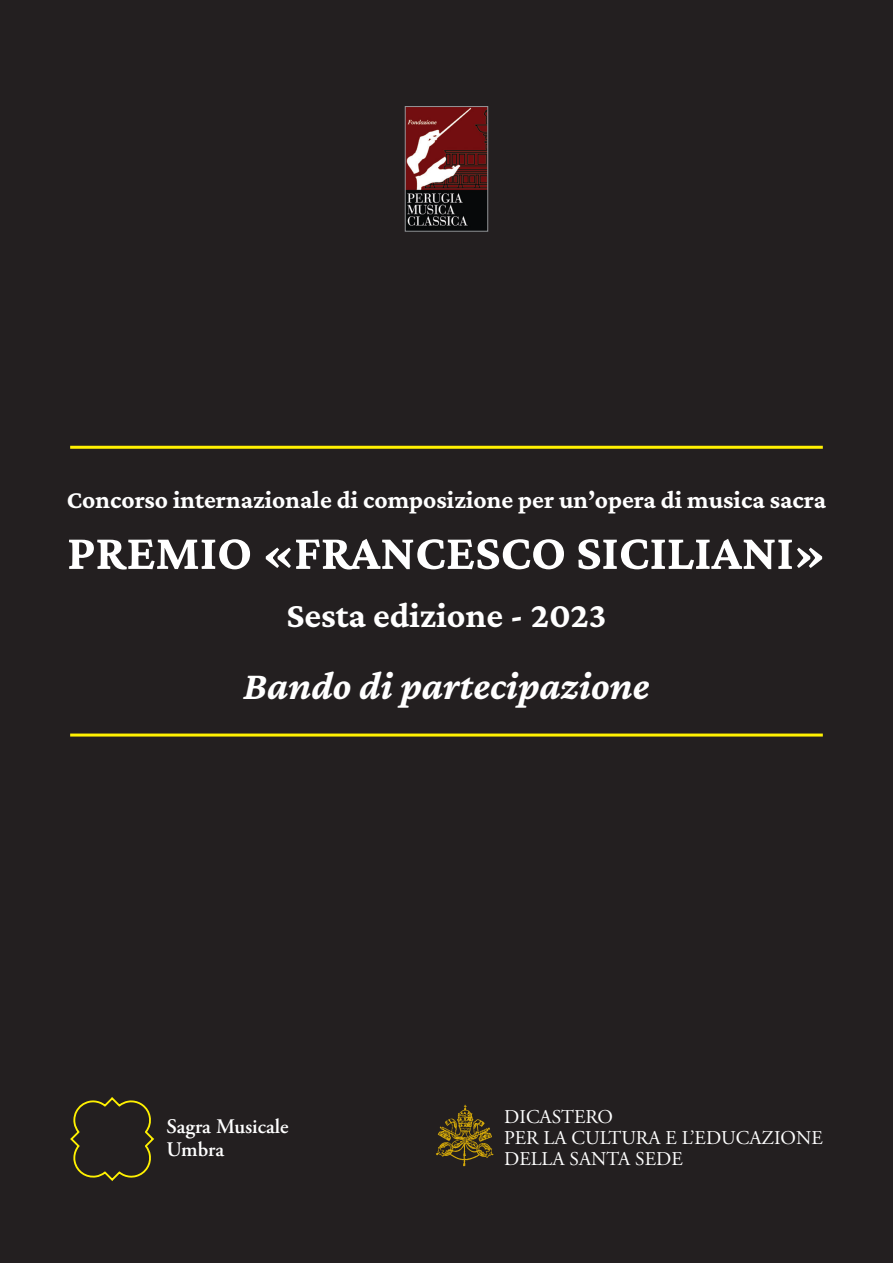
<style>
.page{position:relative;width:893px;height:1263px;background:#231f20}
.page>*{position:absolute;margin:0;border:0;box-sizing:border-box;transform-origin:0 0}
.t1{font:700 51px "Crimson Pro";color:#fff}
.t2{font:italic 700 40.5px "Crimson Pro";color:#fff}
.t3{font:700 36px "Crimson Pro";color:#fff}
.t4{font:700 25.5px "Crimson Pro";color:#fff}
.t5{font:600 20.7px/23.2px "Adobe Garamond Pro";color:#fff}
.t6{font:19.5px/21px "Adobe Garamond Pro";color:#fff}
</style>
<div class="page">
<img style="left:407px;top:108px;width:79px;height:121px">
<div style="left:405px;top:106px;width:83px;height:125px;border:1px solid #939598"></div>
<hr style="left:70px;top:446px;width:753px;height:3px;background:#fff101">
<hr style="left:70px;top:733px;width:753px;height:3px;background:#fff101">
<svg style="left:70px;top:1097px;width:84px;height:84px"></svg>
<img style="left:436px;top:1105px;width:58px;height:61px">
<p class="t4" style="left:67px;top:483px;width:761px">Concorso internazionale di composizione per un’opera di musica sacra</p>
<h1 class="t1" style="left:67px;top:520px;width:760px">PREMIO «FRANCESCO SICILIANI»</h1>
<h3 class="t3" style="left:286px;top:593px;width:322px">Sesta edizione - 2023</h3>
<h2 class="t2" style="left:243px;top:660px;width:407px">Bando di partecipazione</h2>
<p class="t5" style="left:167px;top:1115px;width:123px">Sagra Musicale<br>Umbra</p>
<p class="t6" style="left:504px;top:1107px;width:320px">DICASTERO<br>PER LA CULTURA E L’EDUCAZIONE<br>DELLA SANTA SEDE</p>
</div>
